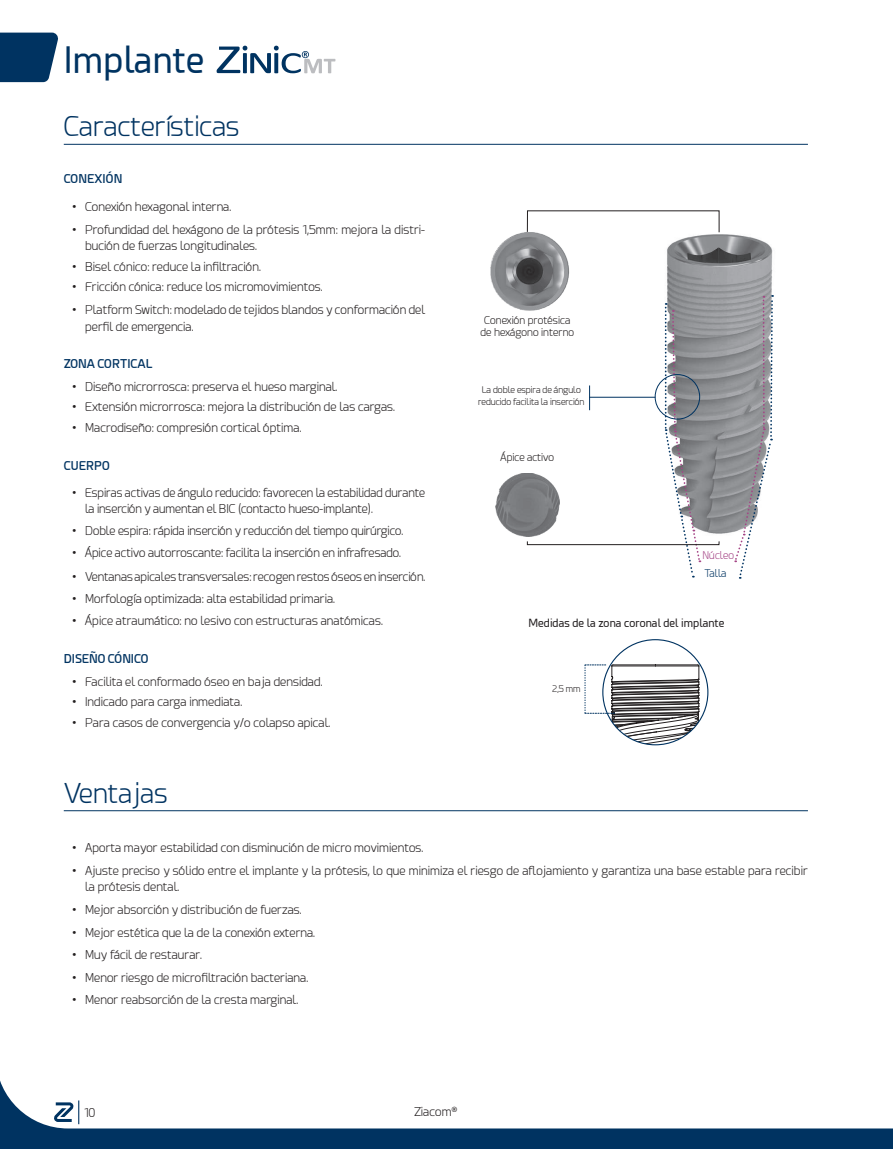
<style>
.page{position:relative;width:893px;height:1149px;background:#fff}
.page>*{position:absolute;margin:0;border:0;box-sizing:border-box;transform-origin:0 0}
.t1{font:36px "Esphimere";color:#003361}
.t2{font:300 27px "Esphimere";color:#003361}
.t3{font:300 12px/16.5px "Esphimere";color:#231f20}
.t4{font:600 12px "Esphimere";color:#003361}
.t5{font:11.1px "Esphimere";color:#231f20}
.t6{font:300 10.5px/12px "Esphimere";color:#231f20;text-align:center}
.t7{font:300 10.5px "Esphimere";letter-spacing:-.01em;color:#a54586}
.t8{font:300 10.5px "Esphimere";letter-spacing:-.01em;color:#003361}
.t9{font:300 9px/12px "Esphimere";letter-spacing:-.01em;color:#231f20;text-align:center}
</style>
<div class="page">
<img style="left:648px;top:214px;width:125px;height:348px">
<svg style="left:664px;top:303px;width:37px;height:274px"></svg>
<svg style="left:733px;top:295px;width:41px;height:283px"></svg>
<div style="left:655px;top:374px;width:45px;height:45px;border:1px solid #003361;border-radius:50%"></div>
<hr style="left:589px;top:397px;width:66px;height:1px;background:#003361">
<svg style="left:589px;top:385px;width:1px;height:25px"></svg>
<hr style="left:64px;top:144px;width:744px;height:1px;background:#003361">
<svg style="left:217px;top:46px;width:118px;height:27px"></svg>
<svg style="left:0;top:33px;width:58px;height:49px;background:#14436d"></svg>
<img style="left:490px;top:229px;width:79px;height:82px">
<img style="left:496px;top:473px;width:63px;height:63px">
<svg style="left:585px;top:664px;width:114px;height:80px"></svg>
<hr style="left:64px;top:810px;width:744px;height:1px;background:#003361">
<svg style="left:0;top:1080px;width:893px;height:68px"></svg>
<svg style="left:54px;top:1100px;width:25px;height:23px"></svg>
<h1 class="t1" style="left:64px;top:40px;width:142px">Implante</h1>
<h2 class="t2" style="left:64px;top:111px;width:178px">Características</h2>
<p class="t4" style="left:64px;top:172px;width:60px">CONEXIÓN</p>
<p class="t3" style="left:72px;top:198px;width:160px">• Conexión hexagonal interna.</p>
<p class="t3" style="left:85px;top:221px;width:342px;text-indent:-13px">• Profundidad del hexágono de la prótesis 1,5mm: mejora la distri&shy;bución de fuerzas longitudinales.</p>
<p class="t3" style="left:72px;top:258px;width:190px">• Bisel cónico: reduce la infiltración.</p>
<p class="t3" style="left:72px;top:278px;width:252px">• Fricción cónica: reduce los micromovimientos.</p>
<p class="t3" style="left:85px;top:301px;width:342px;text-indent:-13px">• Platform Switch: modelado de tejidos blandos y conformación del perfil de emergencia.</p>
<p class="t4" style="left:64px;top:356px;width:90px">ZONA CORTICAL</p>
<p class="t3" style="left:72px;top:378px;width:267px">• Diseño microrrosca: preserva el hueso marginal.</p>
<p class="t3" style="left:72px;top:399px;width:324px">• Extensión microrrosca: mejora la distribución de las cargas.</p>
<p class="t3" style="left:72px;top:419px;width:231px">• Macrodiseño: compresión cortical óptima.</p>
<p class="t4" style="left:64px;top:458px;width:48px">CUERPO</p>
<p class="t3" style="left:85px;top:484px;width:342px;text-indent:-13px">• Espiras activas de ángulo reducido: favorecen la estabilidad durante la inserción y aumentan el BIC (contacto hueso-implante).</p>
<p class="t3" style="left:72px;top:523px;width:332px">• Doble espira: rápida inserción y reducción del tiempo quirúrgico.</p>
<p class="t3" style="left:72px;top:545px;width:330px">• Ápice activo autorroscante: facilita la inserción en infrafresado.</p>
<p class="t3" style="left:72px;top:568px;width:354px">• Ventanas apicales transversales: recogen restos óseos en inserción.</p>
<p class="t3" style="left:72px;top:590px;width:264px">• Morfología optimizada: alta estabilidad primaria.</p>
<p class="t3" style="left:72px;top:612px;width:312px">• Ápice atraumático: no lesivo con estructuras anatómicas.</p>
<p class="t4" style="left:64px;top:650px;width:86px">DISEÑO CÓNICO</p>
<p class="t3" style="left:72px;top:673px;width:252px">• Facilita el conformado óseo en baja densidad.</p>
<p class="t3" style="left:72px;top:693px;width:171px">• Indicado para carga inmediata.</p>
<p class="t3" style="left:72px;top:714px;width:260px">• Para casos de convergencia y/o colapso apical.</p>
<p class="t6" style="left:480px;top:314px;width:95px">Conexión protésica de hexágono interno</p>
<p class="t9" style="left:478px;top:384px;width:108px">La doble espira de ángulo reducido facilita la inserción</p>
<p class="t6" style="left:501px;top:451px;width:55px">Ápice activo</p>
<p class="t7" style="left:703px;top:548px;width:33px">Núcleo</p>
<p class="t8" style="left:704px;top:567px;width:24px">Talla</p>
<p class="t5" style="left:528px;top:617px;width:198px">Medidas de la zona coronal del implante</p>
<p class="t9" style="left:552px;top:683px;width:30px">2,5 mm</p>
<h2 class="t2" style="left:64px;top:777px;width:106px">Ventajas</h2>
<p class="t3" style="left:72px;top:839px;width:353px">• Aporta mayor estabilidad con disminución de micro movimientos.</p>
<p class="t3" style="left:85px;top:862px;width:724px;text-indent:-13px">• Ajuste preciso y sólido entre el implante y la prótesis, lo que minimiza el riesgo de aflojamiento y garantiza una base estable para recibir la prótesis dental.</p>
<p class="t3" style="left:72px;top:901px;width:231px">• Mejor absorción y distribución de fuerzas.</p>
<p class="t3" style="left:72px;top:923px;width:244px">• Mejor estética que la de la conexión externa.</p>
<p class="t3" style="left:72px;top:946px;width:131px">• Muy fácil de restaurar.</p>
<p class="t3" style="left:72px;top:969px;width:237px">• Menor riesgo de microfiltración bacteriana.</p>
<p class="t3" style="left:72px;top:991px;width:227px">• Menor reabsorción de la cresta marginal.</p>
<p class="t3" style="left:84px;top:1103px;width:13px">10</p>
<p class="t3" style="left:414px;top:1103px;width:45px">Ziacom<sup>®</sup></p>
</div>
